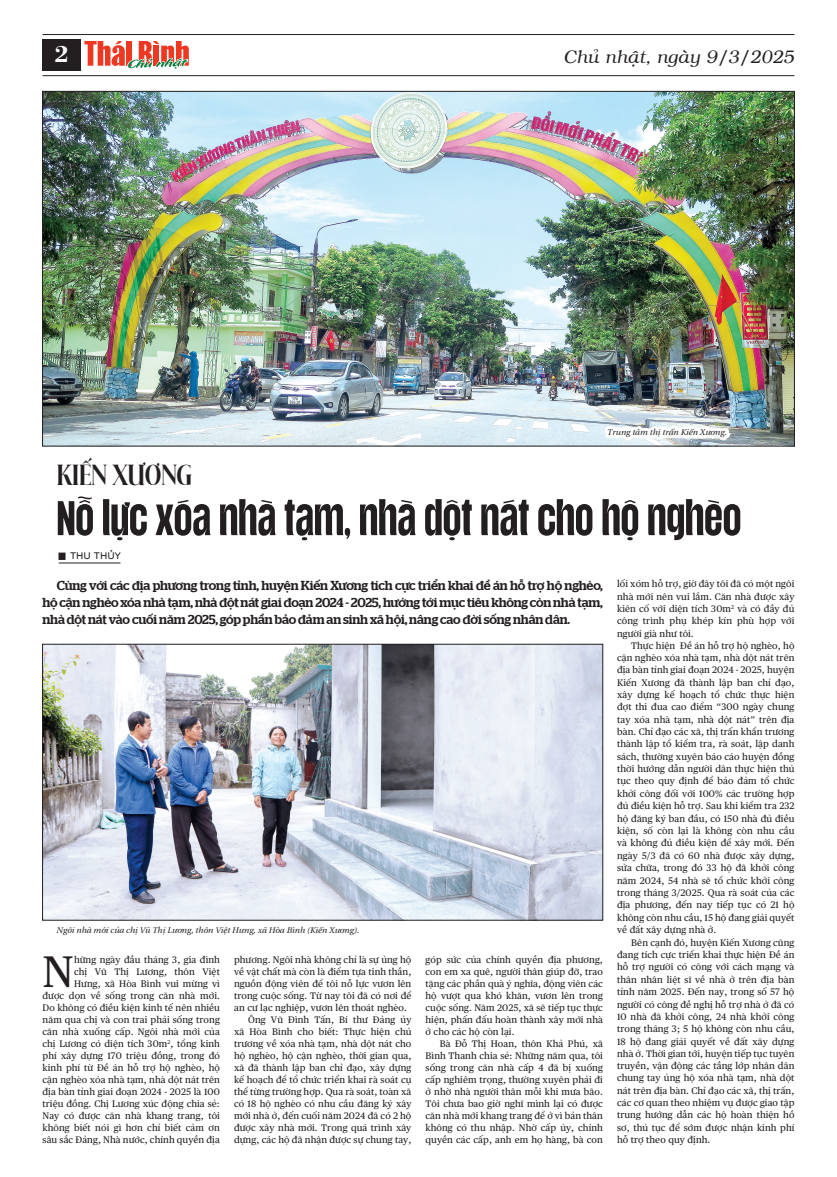
<style>
.page{position:relative;width:837px;height:1177px;background:#fff}
.page>*{position:absolute;margin:0;border:0;box-sizing:border-box;transform-origin:0 0}
.text{font:50px "SVN Gratelos Display Regular";color:#231f20}
.Body_1{font:44.1px "SVN Publico Text Regular";color:#231f20}
.Body_1-2{font:700 26px "Beautique Display Condensed";color:#231f20}
.t1{font:24px "VNI Bodon Bold";color:#fff}
.t2{font:italic 18px "VNI";color:#231f20}
.Sapo_1{font:500 13px/17px "SVN Stag";letter-spacing:-.01em;color:#231f20;text-align:justify}
.Ten_tac_gia{font:10px "UTM Bryant LG Bold";color:#231f20}
.Body_1-3{font:9.5px/12px "SVN Publico Text Regular";letter-spacing:.01em;color:#231f20;text-align:justify}
.Chu_thich_anh{font:8.5px "BHD Utopia Italic long Italic";color:#231f20}
</style>
<div class="page">
<hr style="left:43px;top:34px;width:751px;height:1px;background:#231f20">
<hr style="left:43px;top:75px;width:751px;height:1px;background:#231f20">
<div style="left:43px;top:39px;width:38px;height:31px;background:#231f20"></div>
<svg style="left:84px;top:41px;width:106px;height:36px"></svg>
<svg style="left:59px;top:553px;width:6px;height:6px"></svg>
<hr style="left:59px;top:563px;width:61px;height:1px;background:#231f20">
<img style="left:44px;top:646px;width:556px;height:272px">
<div style="left:42px;top:644px;width:560px;height:276px;border:1px solid #231f20"></div>
<img style="left:44px;top:93px;width:748px;height:351px">
<div style="left:604px;top:426px;width:125px;height:14px;background:#fff"></div>
<p class="t1" style="left:54px;top:36px;width:16px">2</p>
<p class="t2" style="left:563px;top:43px;width:232px">Chuû nhaät, ngaøy 9/3/2025</p>
<p class="Body_1-2" style="left:57px;top:456px;width:137px">KIẾN XƯƠNG</p>
<p class="Chu_thich_anh" style="left:607px;top:424px;width:121px">Trung tâm thị trấn Kiến Xương.</p>
<p class="text" style="left:57px;top:491px;width:685px">Nỗ lực xóa nhà tạm, nhà dột nát cho hộ nghèo</p>
<p class="Ten_tac_gia" style="left:70px;top:548px;width:52px">THU THỦY</p>
<p class="Sapo_1" style="left:42px;top:576px;width:561px;text-indent:14px">Cùng với các địa phương trong tỉnh, huyện Kiến Xương tích cực triển khai đề án hỗ trợ hộ nghèo, hộ cận nghèo xóa nhà tạm, nhà đột nát giai đoạn 2024 - 2025, hướng tới mục tiêu không còn nhà tạm, nhà dột nát vào cuối năm 2025, góp phần bảo đảm an sinh xã hội, nâng cao đời sống nhân dân.</p>
<p class="Chu_thich_anh" style="left:57px;top:922px;width:304px">Ngôi nhà mới của chị Vũ Thị Lương, thôn Việt Hưng, xã Hòa Bình (Kiến Xương).</p>
<p class="Body_1-3" style="left:43px;top:953px;width:179px;text-align:right">hững ngày đầu tháng 3, gia đình<br>chị Vũ Thị Lương, thôn Việt<br>Hưng, xã Hòa Bình vui mừng vì<br>được dọn về sống trong căn nhà mới.<br>Do không có điều kiện kinh tế nên nhiều năm qua chị và con trai phải sống trong căn nhà xuống cấp. Ngôi nhà mới của chị Lương có diện tích 30m<sup>2</sup>, tổng kinh phí xây dựng 170 triệu đồng, trong đó kinh phí từ Đề án hỗ trợ hộ nghèo, hộ cận nghèo xóa nhà tạm, nhà dột nát trên địa bàn tỉnh giai đoạn 2024 - 2025 là 100 triệu đồng. Chị Lương xúc động chia sẻ:<br>Nay có được căn nhà khang trang, tôi không biết nói gì hơn chỉ biết cảm ơn sâu sắc Đảng, Nhà nước, chính quyền địa</p>
<p class="Body_1-3" style="left:234px;top:953px;width:179px">phương. Ngôi nhà không chỉ là sự ủng hộ về vật chất mà còn là điểm tựa tinh thần, nguồn động viên để tôi nỗ lực vươn lên trong cuộc sống. Từ nay tôi đã có nơi để an cư lạc nghiệp, vươn lên thoát nghèo.</p>
<p class="Body_1" style="left:43px;top:941px;width:33px">N</p>
<p class="Body_1-3" style="left:234px;top:1013px;width:179px;text-indent:14px">Ông Vũ Đình Tấn, Bí thư Đảng ủy xã Hòa Bình cho biết: Thực hiện chủ trương về xóa nhà tạm, nhà dột nát cho hộ nghèo, hộ cận nghèo, thời gian qua, xã đã thành lập ban chỉ đạo, xây dựng kế hoạch để tổ chức triển khai rà soát cụ thể từng trường hợp. Qua rà soát, toàn xã có 18 hộ nghèo có nhu cầu đăng ký xây mới nhà ở, đến cuối năm 2024 đã có 2 hộ được xây nhà mới. Trong quá trình xây dựng, các hộ đã nhận được sự chung tay,</p>
<p class="Body_1-3" style="left:425px;top:953px;width:179px">góp sức của chính quyền địa phương, con em xa quê, người thân giúp đỡ, trao tặng các phần quà ý nghĩa, động viên các hộ vượt qua khó khăn, vươn lên trong cuộc sống. Năm 2025, xã sẽ tiếp tục thực hiện, phấn đấu hoàn thành xây mới nhà ở cho các hộ còn lại.</p>
<p class="Body_1-3" style="left:425px;top:1037px;width:179px;text-indent:14px">Bà Đỗ Thị Hoan, thôn Khả Phú, xã Bình Thanh chia sẻ: Những năm qua, tôi sống trong căn nhà cấp 4 đã bị xuống cấp nghiêm trọng, thường xuyên phải đi ở nhờ nhà người thân mỗi khi mưa bão.<br>Tôi chưa bao giờ nghĩ mình lại có được căn nhà mới khang trang để ở vì bản thân không có thu nhập. Nhờ cấp ủy, chính quyền các cấp, anh em họ hàng, bà con</p>
<p class="Body_1-3" style="left:617px;top:577px;width:179px;line-height:12.3px">lối xóm hỗ trợ, giờ đây tôi đã có một ngôi nhà mới nên vui lắm. Căn nhà được xây kiên cố với diện tích 30m<sup>2</sup> và có đầy đủ công trình phụ khép kín phù hợp với người già như tôi.</p>
<p class="Body_1-3" style="left:617px;top:638px;width:179px;line-height:12.4px;text-indent:14px">Thực hiện Đề án hỗ trợ hộ nghèo, hộ cận nghèo xóa nhà tạm, nhà dột nát trên địa bàn tỉnh giai đoạn 2024 - 2025, huyện Kiến Xương đã thành lập ban chỉ đạo, xây dựng kế hoạch tổ chức thực hiện đợt thi đua cao điểm “300 ngày chung tay xóa nhà tạm, nhà dột nát” trên địa bàn. Chỉ đạo các xã, thị trấn khẩn trương thành lập tổ kiểm tra, rà soát, lập danh sách, thường xuyên báo cáo huyện đồng thời hướng dẫn người dân thực hiện thủ tục theo quy định để bảo đảm tổ chức khởi công đối với 100% các trường hợp đủ điều kiện hỗ trợ. Sau khi kiểm tra 232 hộ đăng ký ban đầu, có 150 nhà đủ điều kiện, số còn lại là không còn nhu cầu và không đủ điều kiện để xây mới. Đến ngày 5/3 đã có 60 nhà được xây dựng, sửa chữa, trong đó 33 hộ đã khởi công năm 2024, 54 nhà sẽ tổ chức khởi công trong tháng 3/2025. Qua rà soát của các địa phương, đến nay tiếp tục có 21 hộ không còn nhu cầu, 15 hộ đang giải quyết về đất xây dựng nhà ở.</p>
<p class="Body_1-3" style="left:617px;top:935px;width:179px;line-height:12.3px;text-indent:14px">Bên cạnh đó, huyện Kiến Xương cũng đang tích cực triển khai thực hiện Đề án hỗ trợ người có công với cách mạng và thân nhân liệt sĩ về nhà ở trên địa bàn tỉnh năm 2025. Đến nay, trong số 57 hộ người có công đề nghị hỗ trợ nhà ở đã có 10 nhà đã khởi công, 24 nhà khởi công trong tháng 3; 5 hộ không còn nhu cầu, 18 hộ đang giải quyết về đất xây dựng nhà ở. Thời gian tới, huyện tiếp tục tuyên truyền, vận động các tầng lớp nhân dân chung tay ủng hộ xóa nhà tạm, nhà dột nát trên địa bàn. Chỉ đạo các xã, thị trấn, các cơ quan theo nhiệm vụ được giao tập trung hướng dẫn các hộ hoàn thiện hồ sơ, thủ tục để sớm được nhận kinh phí hỗ trợ theo quy định.</p>
</div>
